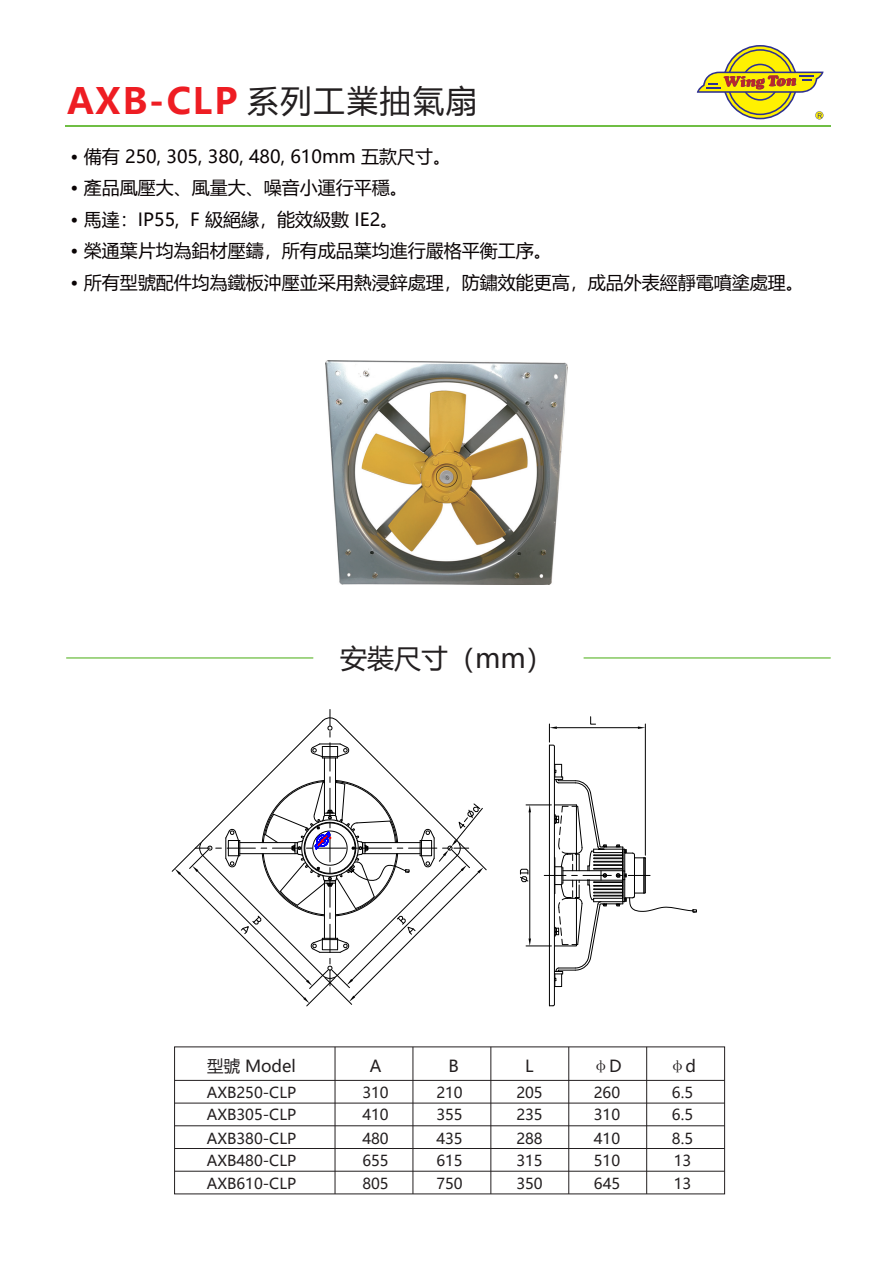
<style>
.page{position:relative;width:893px;height:1263px;background:#fff}
.page>*{position:absolute;margin:0;border:0;box-sizing:border-box;transform-origin:0 0}
.t1{font:700 36px "Microsoft Ya Hei";letter-spacing:.05em;color:#ee1d23}
.t2{font:31.5px "Microsoft Ya Hei";letter-spacing:.05em;color:#231f20}
.t3{font:27px "Microsoft Ya Hei";color:#231f20}
.t4{font:18px "Microsoft Ya Hei";color:#090304}
.t5{font:16.5px "Microsoft Ya Hei";color:#231f20}
.t6{font:16.5px "Sim Sun";color:#231f20}
.t7{font:15px "Microsoft Ya Hei";color:#231f20}
.s1{font-family:"Microsoft Ya Hei"}
</style>
<div class="page">
<hr style="left:549px;top:745px;width:1px;height:130px;background:#000">
<hr style="left:554px;top:746px;width:1px;height:129px;background:#000">
<hr style="left:549px;top:875px;width:1px;height:131px;background:#000">
<hr style="left:645px;top:724px;width:1px;height:131px;background:#000">
<hr style="left:557px;top:727px;width:81px;height:1px;background:#000">
<svg style="left:638px;top:726px;width:7px;height:3px"></svg>
<svg style="left:549px;top:724px;width:8px;height:23px"></svg>
<svg style="left:590px;top:716px;width:6px;height:9px"></svg>
<hr style="left:554px;top:875px;width:1px;height:129px;background:#000">
<svg style="left:520px;top:764px;width:177px;height:223px"></svg>
<svg style="left:171px;top:709px;width:316px;height:298px"></svg>
<hr style="left:65px;top:125px;width:766px;height:2px;background:#6fbe44">
<svg style="left:697px;top:45px;width:126px;height:74px"></svg>
<svg style="left:66px;top:657px;width:247px;height:2px"></svg>
<svg style="left:584px;top:657px;width:247px;height:2px"></svg>
<img style="left:325px;top:361px;width:243px;height:223px">
<hr style="left:175px;top:1171px;width:550px;height:1px;background:#231f20">
<hr style="left:175px;top:1148px;width:550px;height:1px;background:#231f20">
<hr style="left:175px;top:1125px;width:550px;height:1px;background:#231f20">
<hr style="left:175px;top:1103px;width:550px;height:1px;background:#231f20">
<hr style="left:175px;top:1080px;width:550px;height:1px;background:#231f20">
<hr style="left:646px;top:1047px;width:1px;height:147px;background:#231f20">
<hr style="left:568px;top:1047px;width:1px;height:147px;background:#231f20">
<hr style="left:490px;top:1047px;width:1px;height:147px;background:#231f20">
<hr style="left:413px;top:1047px;width:1px;height:147px;background:#231f20">
<hr style="left:335px;top:1047px;width:1px;height:147px;background:#231f20">
<h2 class="t2" style="left:247px;top:80px;width:231px">系列工業抽氣扇</h2>
<h1 class="t1" style="left:67px;top:75px;width:173px">AXB-CLP</h1>
<p class="t4" style="left:71px;top:144px;width:382px">• 備有 250, 305, 380, 480, 610mm 五款尺寸。</p>
<p class="t4" style="left:71px;top:176px;width:339px">• 產品風壓大、風量大、噪音小運行平穩。</p>
<p class="t4" style="left:71px;top:207px;width:329px">• 馬達：IP55, F 級絕緣，能效級數 IE2。</p>
<p class="t4" style="left:71px;top:239px;width:483px">• 榮通葉片均為鋁材壓鑄，所有成品葉均進行嚴格平衡工序。</p>
<p class="t4" style="left:71px;top:270px;width:735px">• 所有型號配件均為鐵板沖壓並采用熱浸鋅處理，防鏽效能更高，成品外表經靜電噴塗處理。</p>
<h3 class="t3" style="left:340px;top:639px;width:214px">安裝尺寸（mm）</h3>
<p class="t5" style="left:207px;top:1054px;width:90px">型號 Model</p>
<p class="t5" style="left:370px;top:1054px;width:13px">A</p>
<p class="t5" style="left:448px;top:1054px;width:12px">B</p>
<p class="t5" style="left:525px;top:1054px;width:10px">L</p>
<p class="t6" style="left:592px;top:1057px;width:31px">φ<span class="s1">D</span></p>
<p class="t6" style="left:669px;top:1057px;width:29px">φ<span class="s1">d</span></p>
<p class="t7" style="left:207px;top:1082px;width:91px">AXB250-CLP</p>
<p class="t7" style="left:362px;top:1082px;width:28px">310</p>
<p class="t7" style="left:436px;top:1082px;width:28px">210</p>
<p class="t7" style="left:516px;top:1082px;width:28px">205</p>
<p class="t7" style="left:594px;top:1082px;width:28px">260</p>
<p class="t7" style="left:672px;top:1082px;width:23px">6.5</p>
<p class="t7" style="left:207px;top:1105px;width:91px">AXB305-CLP</p>
<p class="t7" style="left:362px;top:1105px;width:28px">410</p>
<p class="t7" style="left:436px;top:1105px;width:28px">355</p>
<p class="t7" style="left:516px;top:1105px;width:28px">235</p>
<p class="t7" style="left:594px;top:1105px;width:28px">310</p>
<p class="t7" style="left:672px;top:1105px;width:23px">6.5</p>
<p class="t7" style="left:207px;top:1128px;width:91px">AXB380-CLP</p>
<p class="t7" style="left:362px;top:1128px;width:28px">480</p>
<p class="t7" style="left:436px;top:1128px;width:28px">435</p>
<p class="t7" style="left:516px;top:1128px;width:28px">288</p>
<p class="t7" style="left:594px;top:1128px;width:28px">410</p>
<p class="t7" style="left:672px;top:1128px;width:23px">8.5</p>
<p class="t7" style="left:207px;top:1151px;width:91px">AXB480-CLP</p>
<p class="t7" style="left:362px;top:1151px;width:28px">655</p>
<p class="t7" style="left:436px;top:1151px;width:28px">615</p>
<p class="t7" style="left:516px;top:1151px;width:28px">315</p>
<p class="t7" style="left:594px;top:1151px;width:28px">510</p>
<p class="t7" style="left:674px;top:1151px;width:19px">13</p>
<p class="t7" style="left:207px;top:1173px;width:91px">AXB610-CLP</p>
<p class="t7" style="left:362px;top:1173px;width:28px">805</p>
<p class="t7" style="left:436px;top:1173px;width:28px">750</p>
<p class="t7" style="left:516px;top:1173px;width:28px">350</p>
<p class="t7" style="left:594px;top:1173px;width:28px">645</p>
<p class="t7" style="left:674px;top:1173px;width:19px">13</p>
</div>
